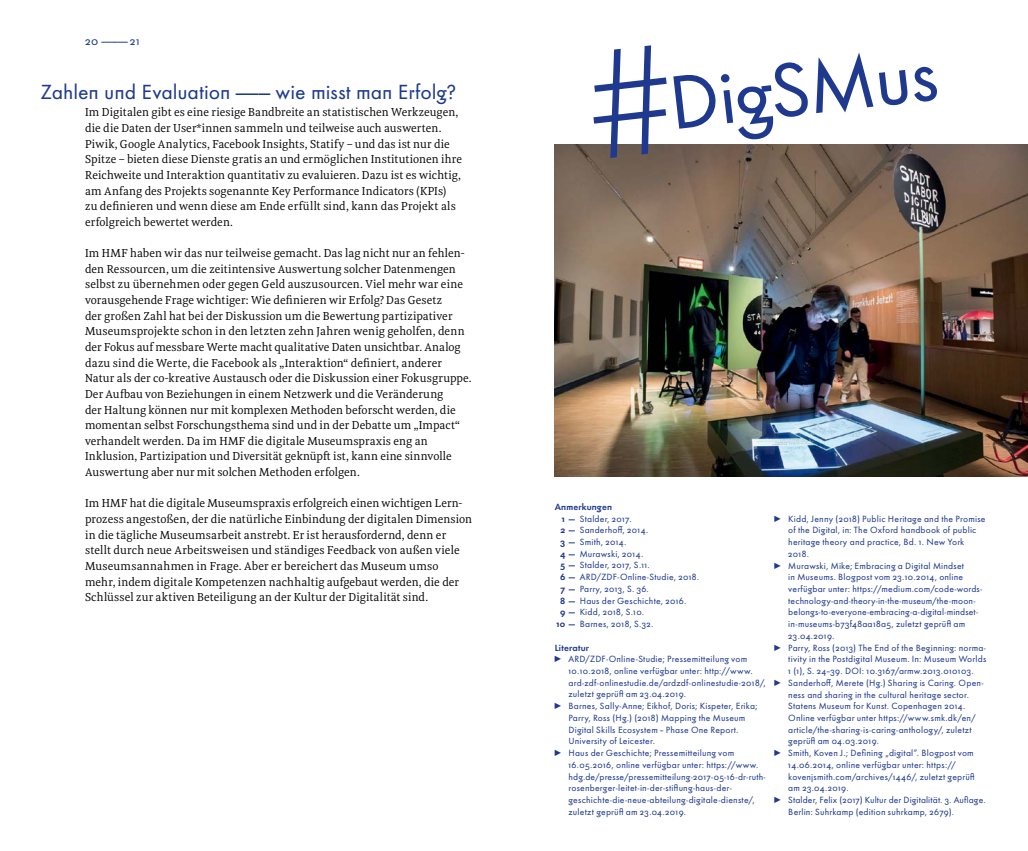
<style>
.page{position:relative;width:1028px;height:851px;background:#fff}
.page>*{position:absolute;margin:0;border:0;box-sizing:border-box;transform-origin:0 0}
.t1{font:78.75px "Futura HMF Book Os F";color:#1e398d}
.t2{font:21.25px "Futura HMF Book Os F";letter-spacing:-.005em;color:#1e398d}
.t3{font:12.5px "Futura HMF Book Os F";color:#1e398d}
.t4{font:11.88px/15.6px "Meret Pro";letter-spacing:.005em;color:#000}
.t5{font:9.38px/11.8px "Futura HMF Book Os F";letter-spacing:.02em;color:#1e398d}
.t6{font:9.38px "Futura HMF Demi Bold Os F";letter-spacing:.02em;color:#1e398d}
.s1{font-family:"Futura HMF Demi Bold Os F"}
</style>
<div class="page">
<img style="left:555px;top:145px;width:473px;height:331px">
<svg style="left:593px;top:45px;width:73px;height:113px"></svg>
<p class="t3" style="left:85px;top:33px;width:56px">20 ———— 21</p>
<h2 class="t2" style="left:41px;top:78px;width:417px">Zahlen und Evaluation ——— wie misst man Erfolg?</h2>
<p class="t4" style="left:85px;top:104px;width:379px">Im Digitalen gibt es eine riesige Bandbreite an statistischen Werkzeugen, die die Daten der User*innen sammeln und teilweise auch auswerten.<br>Piwik, Google Analytics, Facebook Insights, Statify – und das ist nur die Spitze – bieten diese Dienste gratis an und ermöglichen Institutionen ihre Reichweite und Interaktion quantitativ zu evaluieren. Dazu ist es wichtig, am Anfang des Projekts sogenannte Key Performance Indicators (KPIs)<br>zu definieren und wenn diese am Ende erfüllt sind, kann das Projekt als erfolgreich bewertet werden.</p>
<p class="t4" style="left:85px;top:245px;width:388px">Im HMF haben wir das nur teilweise gemacht. Das lag nicht nur an fehlen&shy;den Ressourcen, um die zeitintensive Auswertung solcher Datenmengen selbst zu übernehmen oder gegen Geld auszusourcen. Viel mehr war eine vorausgehende Frage wichtiger: Wie definieren wir Erfolg? Das Gesetz<br>der großen Zahl hat bei der Diskussion um die Bewertung partizipativer Museumsprojekte schon in den letzten zehn Jahren wenig geholfen, denn der Fokus auf messbare Werte macht qualitative Daten unsichtbar. Analog dazu sind die Werte, die Facebook als „Interaktion“ definiert, anderer Natur als der co-kreative Austausch oder die Diskussion einer Fokusgruppe.<br>Der Aufbau von Beziehungen in einem Netzwerk und die Veränderung<br>der Haltung können nur mit komplexen Methoden beforscht werden, die momentan selbst Forschungsthema sind und in der Debatte um „Impact“ verhandelt werden. Da im HMF die digitale Museumspraxis eng an Inklusion, Partizipation und Diversität geknüpft ist, kann eine sinnvolle Auswertung aber nur mit solchen Methoden erfolgen.</p>
<p class="t4" style="left:85px;top:495px;width:388px">Im HMF hat die digitale Museumspraxis erfolgreich einen wichtigen Lern&shy;prozess angestoßen, der die natürliche Einbindung der digitalen Dimension in die tägliche Museumsarbeit anstrebt. Er ist herausfordernd, denn er stellt durch neue Arbeitsweisen und ständiges Feedback von außen viele Museumsannahmen in Frage. Aber er bereichert das Museum umso<br>mehr, indem digitale Kompetenzen nachhaltig aufgebaut werden, die der Schlüssel zur aktiven Beteiligung an der Kultur der Digitalität sind.</p>
<p class="t6" style="left:555px;top:500px;width:59px">Anmerkungen</p>
<h1 class="t1" style="left:663px;top:57px;width:272px;rotate:-7deg">DigSMus</h1>
<p class="t5" style="left:561px;top:512px;width:72px"><span class="s1">1 —</span> Stalder, 2017.</p>
<p class="t5" style="left:560px;top:524px;width:89px"><span class="s1">2 —</span> Sanderhoff, 2014.</p>
<p class="t5" style="left:560px;top:536px;width:68px"><span class="s1">3 —</span> Smith, 2014.</p>
<p class="t5" style="left:560px;top:547px;width:85px"><span class="s1">4 —</span> Murawski, 2014.</p>
<p class="t5" style="left:560px;top:559px;width:91px"><span class="s1">5 —</span> Stalder, 2017, S.11.</p>
<p class="t5" style="left:560px;top:571px;width:141px"><span class="s1">6 —</span> ARD/ZDF-Online-Studie, 2018.</p>
<p class="t5" style="left:560px;top:582px;width:90px"><span class="s1">7 —</span> Parry, 2013, S. 36.</p>
<p class="t5" style="left:560px;top:594px;width:128px"><span class="s1">8 —</span> Haus der Geschichte, 2016.</p>
<p class="t5" style="left:560px;top:606px;width:86px"><span class="s1">9 —</span> Kidd, 2018, S.10.</p>
<p class="t5" style="left:556px;top:618px;width:99px"><span class="s1">10 —</span> Barnes, 2018, S.32.</p>
<p class="t6" style="left:555px;top:641px;width:36px">Literatur</p>
<p class="t5" style="left:568px;top:653px;width:199px">ARD/ZDF-Online-Studie; Pressemitteilung vom 10.10.2018, online verfügbar unter: http://www. ard-zdf-onlinestudie.de/ardzdf-onlinestudie-2018/, zuletzt geprüft am 23.04.2019.<br>Barnes, Sally-Anne; Eikhof, Doris; Kispeter, Erika; Parry, Ross (Hg.) (2018) Mapping the Museum Digital Skills Ecosystem – Phase One Report.<br>University of Leicester.<br>Haus der Geschichte; Pressemitteilung vom 16.05.2016, online verfügbar unter: https://www. hdg.de/presse/pressemitteilung-2017-05-16-dr-ruth&shy;rosenberger-leitet-in-der-stiftung-haus-der&shy;geschichte-die-neue-abteilung-digitale-dienste/, zuletzt geprüft am 23.04.2019.</p>
<p class="t5" style="left:788px;top:512px;width:200px">Kidd, Jenny (2018) Public Heritage and the Promise of the Digital, in: The Oxford handbook of public heritage theory and practice, Bd. 1. New York 2018.<br>Murawski, Mike; Embracing a Digital Mindset<br>in Museums. Blogpost vom 23.10.2014, online verfügbar unter: https://medium.com/code-words&shy;technology-and-theory-in-the-museum/the-moon&shy;belongs-to-everyone-embracing-a-digital-mindset&shy;in-museums-b73f48aa18a5, zuletzt geprüft am 23.04.2019.<br>Parry, Ross (2013) The End of the Beginning: norma&shy;tivity in the Postdigital Museum. In: Museum Worlds 1 (1), S. 24–39. DOI: 10.3167/armw.2013.010103.<br>Sanderhoff, Merete (Hg.) Sharing is Caring. Open&shy;ness and sharing in the cultural heritage sector.<br>Statens Museum for Kunst. Copenhagen 2014.<br>Online verfügbar unter https://www.smk.dk/en/ article/the-sharing-is-caring-anthology/, zuletzt geprüft am 04.03.2019.<br>Smith, Koven J.; Defining „digital”. Blogpost vom 14.06.2014, online verfügbar unter: https:// kovenjsmith.com/archives/1446/, zuletzt geprüft am 23.04.2019.<br>Stalder, Felix (2017) Kultur der Digitalität. 3. Auflage.<br>Berlin: Suhrkamp (edition suhrkamp, 2679).</p>
</div>
